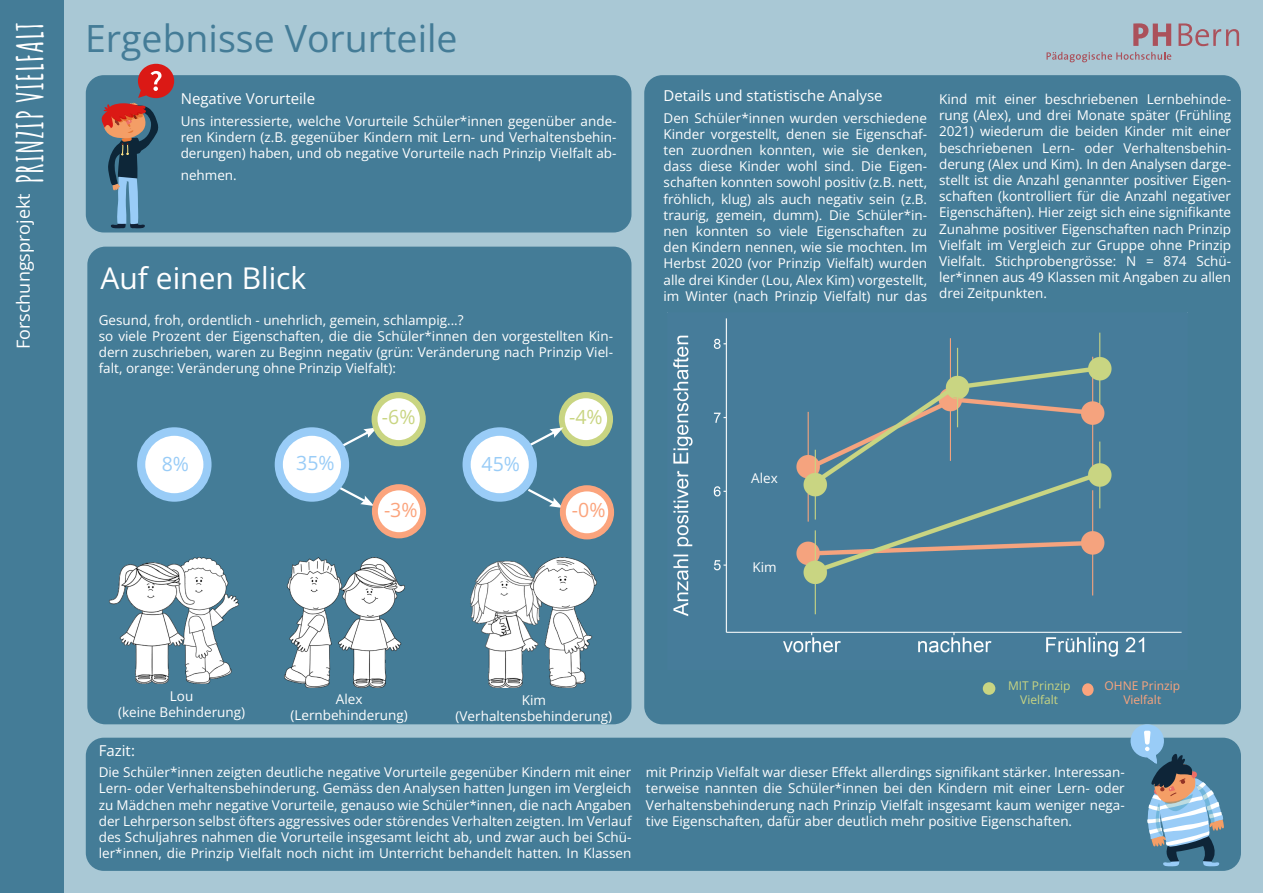
<style>
.page{position:relative;width:1263px;height:893px;background:#a9c8d5}
.page>*{position:absolute;margin:0;border:0;box-sizing:border-box;transform-origin:0 0}
.t1{font:700 37.5px "Open Sans";color:#447c97}
.t2{font:700 36px "Amatic SC";color:#fff}
.t3{font:700 30px "Open Sans";color:#fff}
.t4{font:700 19.5px "Open Sans";color:#99ccf7}
.t5{font:700 19.5px "Open Sans";color:#c9d582}
.t6{font:700 19.5px "Open Sans";color:#fba47d}
.t7{font:18px "Open Sans";color:#fff}
.t8{font:700 15px "Open Sans";color:#fff}
.t9{font:13.5px/16.2px "Open Sans";color:#fff;text-align:justify}
.t10{font:12px/14.4px "Open Sans";color:#fba47d;text-align:center}
.t11{font:12px/14.4px "Open Sans";color:#c9d582;text-align:center}
.s1{font-weight:700}
.s2{font-weight:400}
</style>
<div class="page">
<svg style="left:1133px;top:23px;width:38px;height:23px"></svg>
<svg style="left:1178px;top:23px;width:61px;height:23px"></svg>
<svg style="left:1046px;top:52px;width:125px;height:10px"></svg>
<div style="left:0;top:0;width:64px;height:893px;background:#447c97"></div>
<div style="left:87px;top:247px;width:544px;height:477px;background:#447c97;border-radius:18px"></div>
<svg style="left:340px;top:427px;width:37px;height:22px"></svg>
<div style="left:644px;top:75px;width:597px;height:649px;background:#447c97;border-radius:18px"></div>
<svg style="left:527px;top:488px;width:36px;height:20px"></svg>
<div style="left:86px;top:738px;width:1155px;height:133px;background:#447c97;border-radius:18px"></div>
<div style="left:86px;top:75px;width:545px;height:157px;background:#447c97;border-radius:18px"></div>
<svg style="left:101px;top:64px;width:73px;height:165px"></svg>
<div style="left:1130px;top:724px;width:34px;height:33px;background:#99ccf7;border-radius:50%"></div>
<svg style="left:1144px;top:731px;width:80px;height:135px"></svg>
<div style="left:372px;top:392px;width:54px;height:54px;background:#c9d582;border-radius:50%"></div>
<div style="left:377px;top:398px;width:43px;height:42px;background:#fff;border-radius:50%"></div>
<div style="left:559px;top:392px;width:54px;height:54px;background:#c9d582;border-radius:50%"></div>
<div style="left:565px;top:398px;width:42px;height:42px;background:#fff;border-radius:50%"></div>
<svg style="left:527px;top:427px;width:36px;height:22px"></svg>
<svg style="left:340px;top:487px;width:34px;height:19px"></svg>
<div style="left:983px;top:682px;width:12px;height:13px;background:#c9d582;border-radius:50%"></div>
<div style="left:1082px;top:683px;width:11px;height:13px;background:#fba47d;border-radius:50%"></div>
<img style="left:667px;top:312px;width:515px;height:345px">
<div style="left:137px;top:427px;width:75px;height:75px;background:#99ccf7;border-radius:50%"></div>
<div style="left:145px;top:436px;width:58px;height:57px;background:#fff;border-radius:50%"></div>
<img style="left:195px;top:557px;width:43px;height:126px">
<img style="left:109px;top:557px;width:86px;height:126px">
<img style="left:284px;top:557px;width:55px;height:130px">
<img style="left:339px;top:557px;width:65px;height:130px">
<img style="left:470px;top:561px;width:61px;height:127px">
<img style="left:531px;top:557px;width:65px;height:131px">
<div style="left:275px;top:427px;width:74px;height:75px;background:#99ccf7;border-radius:50%"></div>
<div style="left:283px;top:436px;width:58px;height:57px;background:#fff;border-radius:50%"></div>
<div style="left:372px;top:484px;width:54px;height:54px;background:#fba47d;border-radius:50%"></div>
<div style="left:378px;top:490px;width:42px;height:42px;background:#fff;border-radius:50%"></div>
<div style="left:462px;top:427px;width:75px;height:75px;background:#99ccf7;border-radius:50%"></div>
<div style="left:471px;top:436px;width:58px;height:57px;background:#fff;border-radius:50%"></div>
<div style="left:560px;top:485px;width:54px;height:54px;background:#fba47d;border-radius:50%"></div>
<div style="left:566px;top:491px;width:42px;height:42px;background:#fff;border-radius:50%"></div>
<p class="t2" style="left:2px;top:184px;width:163px;rotate:-90deg">PRINZIP VIELFALT</p>
<p class="t1" style="left:85px;top:13px;width:374px">Ergebnisse Vorurteile</p>
<p class="t8" style="left:181px;top:88px;width:136px">Negative Vorurteile</p>
<p class="t9" style="left:181px;top:112px;width:437px">Uns interessierte, welche Vorurteile Schüler*innen gegenüber ande&shy;ren Kindern (z.B. gegenüber Kindern mit Lern- und Verhaltensbehin&shy;derungen) haben, und ob negative Vorurteile nach Prinzip Vielfalt ab-</p>
<p class="t9" style="left:181px;top:166px;width:58px">nehmen.</p>
<p class="t7" style="left:11px;top:349px;width:157px;rotate:-90deg">Forschungsprojekt</p>
<p class="t3" style="left:101px;top:258px;width:207px">Auf einen Blick</p>
<p class="t9" style="left:99px;top:311px;width:366px">Gesund, froh, ordentlich - unehrlich, gemein, schlampig...?</p>
<p class="t9" style="left:99px;top:328px;width:516px">so viele Prozent der Eigenschaften, die die Schüler*innen den vorgestellten Kin&shy;dern zuschrieben, waren zu Beginn <span class="s1">negativ</span> (grün: Veränderung nach Prinzip Viel&shy;falt, orange: Veränderung ohne Prinzip Vielfalt):</p>
<p class="t4" style="left:162px;top:451px;width:29px">8%</p>
<p class="t4" style="left:296px;top:449px;width:40px">35%</p>
<p class="t5" style="left:382px;top:404px;width:35px">-6%</p>
<p class="t5" style="left:569px;top:404px;width:35px">-4%</p>
<p class="t6" style="left:384px;top:497px;width:35px">-3%</p>
<p class="t4" style="left:482px;top:451px;width:40px">45%</p>
<p class="t6" style="left:572px;top:497px;width:35px">-0%</p>
<p class="t9" style="left:170px;top:688px;width:25px">Lou</p>
<p class="t9" style="left:118px;top:704px;width:128px">(keine Behinderung)</p>
<p class="t9" style="left:290px;top:690px;width:119px;text-align:center">Alex (Lernbehinderung)</p>
<p class="t9" style="left:522px;top:691px;width:26px">Kim</p>
<p class="t9" style="left:456px;top:708px;width:158px">(Verhaltensbehinderung)</p>
<p class="t8" style="left:663px;top:85px;width:221px">Details und statistische Analyse</p>
<p class="t9" style="left:663px;top:109px;width:265px">Den Schüler*innen wurden verschiedene Kinder vorgestellt, denen sie Eigenschaf&shy;ten zuordnen konnten, wie sie denken, dass diese Kinder wohl sind. Die Eigen&shy;schaften konnten sowohl positiv (z.B. nett, fröhlich, klug) als auch negativ sein (z.B. traurig, gemein, dumm). Die Schüler*in&shy;nen konnten so viele Eigenschaften zu den Kindern nennen, wie sie mochten. Im Herbst 2020 (vor Prinzip Vielfalt) wurden alle drei Kinder (Lou, Alex Kim) vorgestellt, im Winter (nach Prinzip Vielfalt) nur das</p>
<p class="t9" style="left:939px;top:91px;width:293px">Kind mit einer beschriebenen Lernbehinde&shy;rung (Alex), und drei Monate später (Frühling 2021) wiederum die beiden Kinder mit einer beschriebenen Lern- oder Verhaltensbehin&shy;derung (Alex und Kim). In den Analysen darge&shy;stellt ist die Anzahl genannter positiver Eigen&shy;schaften (kontrolliert für die Anzahl negativer Eigenschäften). Hier zeigt sich eine signifikante Zunahme positiver Eigenschaften nach Prinzip Vielfalt im Vergleich zur Gruppe ohne Prinzip Vielfalt. Stichprobengrösse: N = 874 Schü&shy;ler*innen aus 49 Klassen mit Angaben zu allen drei Zeitpunkten.</p>
<p class="t9" style="left:751px;top:470px;width:28px">Alex</p>
<p class="t9" style="left:752px;top:558px;width:26px">Kim</p>
<p class="t11" style="left:1008px;top:678px;width:64px">MIT Prinzip<br>Vielfalt</p>
<p class="t10" style="left:1104px;top:678px;width:77px">OHNE Prinzip<br>Vielfalt</p>
<p class="t8" style="left:99px;top:740px;width:38px">Fazit<span class="s2">:</span></p>
<p class="t9" style="left:99px;top:764px;width:534px">Die Schüler*innen zeigten deutliche negative Vorurteile gegenüber Kindern mit einer Lern- oder Verhaltensbehinderung. Gemäss den Analysen hatten Jungen im Vergleich zu Mädchen mehr negative Vorurteile, genauso wie Schüler*innen, die nach Angaben der Lehrperson selbst öfters aggressives oder störendes Verhalten zeigten. Im Verlauf des Schuljahres nahmen die Vorurteile insgesamt leicht ab, und zwar auch bei Schü&shy;ler*innen, die Prinzip Vielfalt noch nicht im Unterricht behandelt hatten. In Klassen</p>
<p class="t9" style="left:646px;top:764px;width:480px">mit Prinzip Vielfalt war dieser Effekt allerdings signifikant stärker. Interessan&shy;terweise nannten die Schüler*innen bei den Kindern mit einer Lern- oder Verhaltensbehinderung nach Prinzip Vielfalt insgesamt kaum weniger nega&shy;tive Eigenschaften, dafür aber deutlich mehr positive Eigenschaften.</p>
</div>
